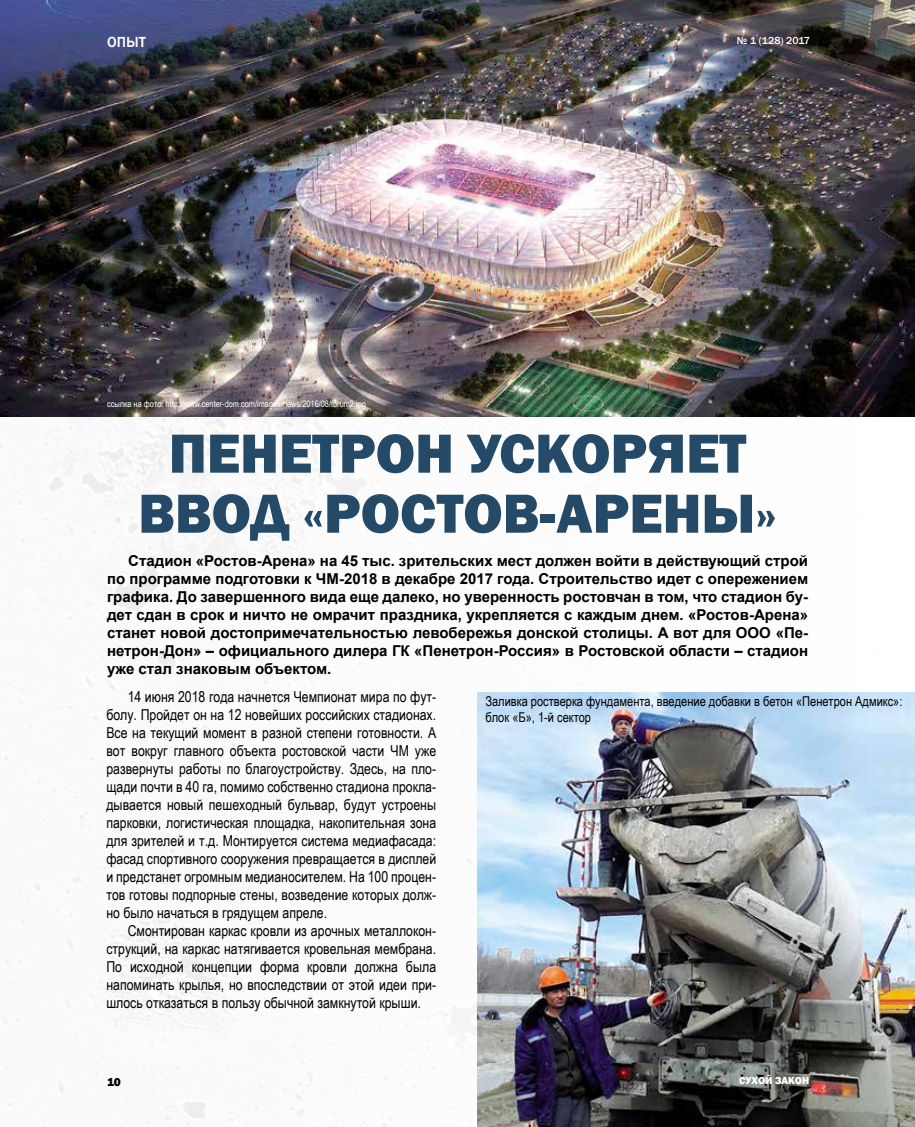
<style>
.page{position:relative;width:915px;height:1127px;background:#fff}
.page>*{position:absolute;margin:0;border:0;box-sizing:border-box;transform-origin:0 0}
.t1{font:800 57px/60px "Franklin Gothic";color:#244a67;text-align:center}
.t2{font:15px/18px "Arial Narrow";color:#000;text-align:justify}
.t3{font:700 15px/18px "Arial";color:#000;text-align:justify}
.t4{font:500 15px "Franklin Gothic";color:#fff}
.t5{font:13.5px/16.2px "Arial Narrow";color:#000}
.t6{font:800 12px "Franklin Gothic";color:#000}
.t7{font:500 10.5px "Franklin Gothic";color:#fff}
.t8{font:800 10.5px "Franklin Gothic";color:#fff}
.t9{font:9px "Arial Narrow";color:#fff}
</style>
<div class="page">
<img style="left:477px;top:692px;width:437px;height:435px">
<img style="left:0;top:0;width:914px;height:417px">
<p class="t4" style="left:107px;top:33px;width:40px">ОПЫТ</p>
<p class="t7" style="left:736px;top:34px;width:75px">№ 1 (128) 2017</p>
<p class="t9" style="left:107px;top:398px;width:260px">ссылка на фото: http://www.center-dom.com/images/news/2016/08/forum2.jpg</p>
<h1 class="t1" style="left:138px;top:423px;width:639px">ПЕНЕТРОН УСКОРЯЕТ<br>ВВОД «РОСТОВ-АРЕНЫ»</h1>
<p class="t3" style="left:107px;top:552px;width:702px;text-indent:21px">Стадион «Ростов-Арена» на 45 тыс. зрительских мест должен войти в действующий строй по программе подготовки к ЧМ-2018 в декабре 2017 года. Строительство идет с опережением графика. До завершенного вида еще далеко, но уверенность ростовчан в том, что стадион бу&shy;дет сдан в срок и ничто не омрачит праздника, укрепляется с каждым днем. «Ростов-Арена» станет новой достопримечательностью левобережья донской столицы. А вот для ООО «Пе&shy;нетрон-Дон» – официального дилера ГК «Пенетрон-Россия» в Ростовской области – стадион уже стал знаковым объектом.</p>
<p class="t2" style="left:106px;top:687px;width:331px;text-indent:21px">14 июня 2018 года начнется Чемпионат мира по фут&shy;болу. Пройдет он на 12 новейших российских стадионах.<br>Все на текущий момент в разной степени готовности. А вот вокруг главного объекта ростовской части ЧМ уже развернуты работы по благоустройству. Здесь, на пло&shy;щади почти в 40 га, помимо собственно стадиона прокла&shy;дывается новый пешеходный бульвар, будут устроены парковки, логистическая площадка, накопительная зона для зрителей и т.д. Монтируется система медиафасада: фасад спортивного сооружения превращается в дисплей и предстанет огромным медианосителем. На 100 процен&shy;тов готовы подпорные стены, возведение которых долж&shy;но было начаться в грядущем апреле.</p>
<p class="t2" style="left:106px;top:921px;width:331px;text-indent:21px">Смонтирован каркас кровли из арочных металлокон&shy;струкций, на каркас натягивается кровельная мембрана.<br>По исходной концепции форма кровли должна была напоминать крылья, но впоследствии от этой идеи при&shy;шлось отказаться в пользу обычной замкнутой крыши.</p>
<p class="t5" style="left:485px;top:693px;width:418px">Заливка ростверка фундамента, введение добавки в бетон «Пенетрон Адмикс»: блок «Б», 1-й сектор</p>
<p class="t6" style="left:107px;top:1074px;width:15px">10</p>
<p class="t8" style="left:738px;top:1074px;width:72px">СУХОЙ ЗАКОН</p>
</div>
